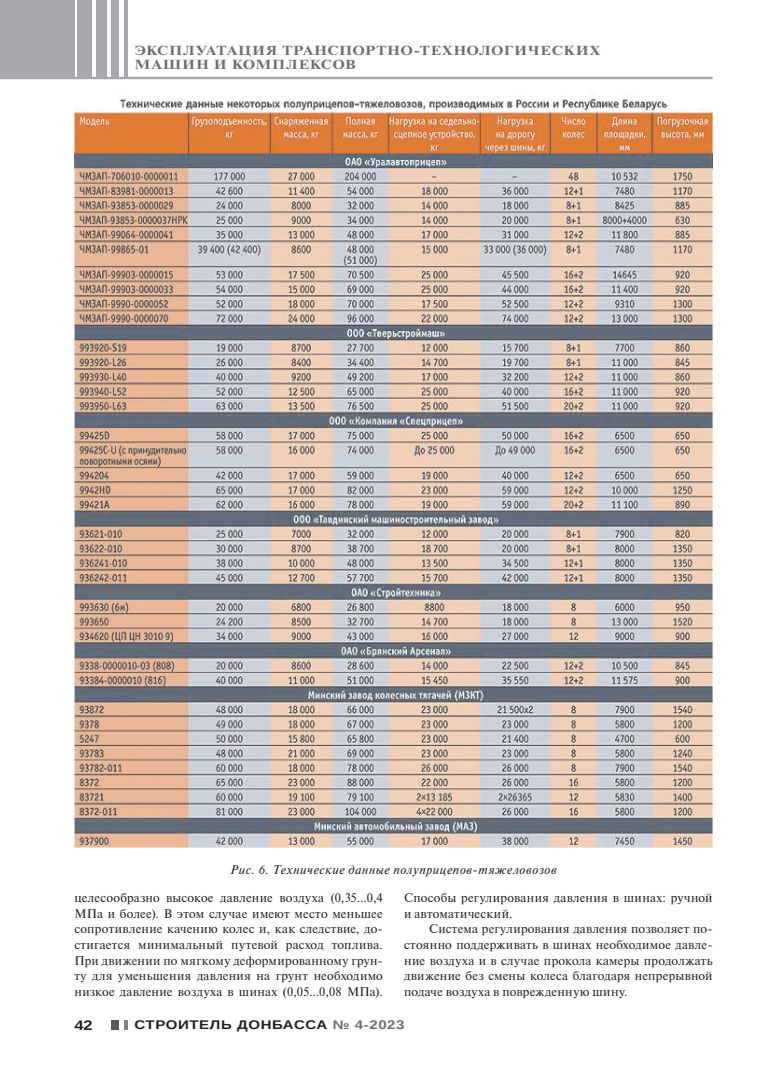
<style>
.page{position:relative;width:780px;height:1088px;background:#fff}
.page>*{position:absolute;margin:0;border:0;box-sizing:border-box;transform-origin:0 0}
.t1{font:700 13.75px "Arimo";color:#231f20;scale:1.2 1}
.t2{font:700 13.12px/14.1px "Newton";letter-spacing:.055em;color:#6c6d70;scale:1.2 1}
.набор{font:12.5px/15.6px "Newton";letter-spacing:.02em;color:#231f20;text-align:justify}
.подпись_фото{font:italic 12.5px "Newton";letter-spacing:.045em;color:#231f20}
.t3{font:700 12.5px "Arimo";letter-spacing:.04em;color:#231f20;scale:1.2 1}
.s1{color:#6c6d70}
</style>
<div class="page">
<div style="left:0;top:0;width:74px;height:78px;background:#a8a9ad"></div>
<div style="left:78px;top:0;width:14px;height:78px;background:#a8a9ad"></div>
<div style="left:96px;top:0;width:11px;height:78px;background:#a8a9ad"></div>
<div style="left:111px;top:0;width:7px;height:78px;background:#a8a9ad"></div>
<hr style="left:124px;top:0;width:3px;height:78px;background:#a8a9ad">
<div style="left:111px;top:1020px;width:7px;height:9px;background:#57585a"></div>
<svg style="left:124px;top:1020px;width:3px;height:9px"></svg>
<hr style="left:0;top:77px;width:712px;height:2px;background:#a8a9ad">
<img style="left:74px;top:95px;width:638px;height:752px">
<p class="t2" style="left:134px;top:44px;width:389px">ЭКСПЛУАТАЦИЯ ТРАНСПОРТНО-ТЕХНОЛОГИЧЕСКИХ<br>МАШИН И КОМПЛЕКСОВ</p>
<p class="подпись_фото" style="left:230px;top:861px;width:328px">Рис. 6. Технические данные полуприцепов-тяжеловозов</p>
<p class="набор" style="left:74px;top:889px;width:310px">целесообразно высокое давление воздуха (0,35…0,4<br>МПа и более). В этом случае имеют место меньшее сопротивление качению колес и, как следствие, до&shy;стигается минимальный путевой расход топлива.<br>При движении по мягкому деформированному грун&shy;ту для уменьшения давления на грунт необходимо низкое давление воздуха в шинах (0,05…0,08 МПа).</p>
<p class="набор" style="left:404px;top:889px;width:310px">Способы регулирования давления в шинах: ручной и автоматический.</p>
<p class="набор" style="left:404px;top:921px;width:310px;text-indent:25px">Система регулирования давления позволяет по&shy;стоянно поддерживать в шинах необходимое давле&shy;ние воздуха и в случае прокола камеры продолжать движение без смены колеса благодаря непрерывной подаче воздуха в поврежденную шину.</p>
<p class="t1" style="left:74px;top:1016px;width:17px">42</p>
<p class="t3" style="left:134px;top:1016px;width:226px">СТРОИТЕЛЬ ДОНБАССА <span class="s1">№ 4-2023</span></p>
</div>
